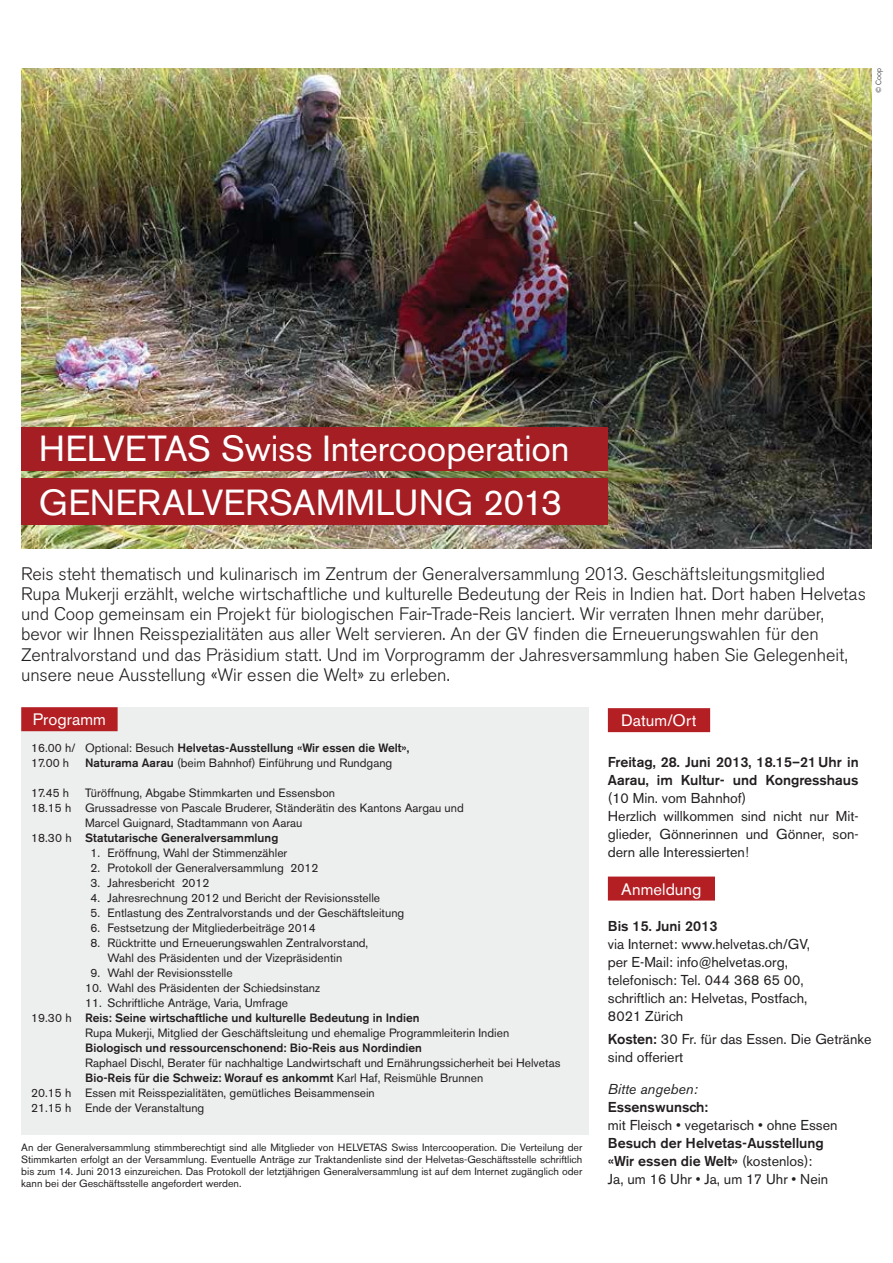
<style>
.page{position:relative;width:893px;height:1263px;background:#fff}
.page>*{position:absolute;margin:0;border:0;box-sizing:border-box;transform-origin:0 0}
.t1{font:36px/54px "Akzidenz Grotesk BE";color:#fff}
.t2{font:300 18px/20.2px "Akzidenz Grotesk BE";letter-spacing:-.005em;color:#231f20}
.t3{font:16.5px "Akzidenz Grotesk BE";letter-spacing:.005em;color:#fff}
.t4{font:14.25px/18px "Akzidenz Grotesk BE";color:#231f20}
.t5{font:500 14.25px/18px "Akzidenz Grotesk BE";color:#231f20}
.t6{font:italic 14.25px "Akzidenz Grotesk BE";color:#231f20}
.t7{font:12px/15px "Akzidenz Grotesk BE";color:#231f20}
.t8{font:500 12px/15px "Akzidenz Grotesk BE";color:#231f20}
.t9{font:10.5px/12px "Akzidenz Grotesk BE";color:#231f20;text-align:justify}
.t10{font:300 7.5px "Akzidenz Grotesk BE";color:#231f20}
.s1{font-weight:400}
.s2{font-weight:500}
</style>
<div class="page">
<img style="left:21px;top:68px;width:850px;height:481px">
<div style="left:608px;top:877px;width:107px;height:24px;background:#b41f24"></div>
<div style="left:608px;top:708px;width:102px;height:24px;background:#b41f24"></div>
<div style="left:21px;top:427px;width:587px;height:43px;background:#a41e24"></div>
<div style="left:21px;top:478px;width:587px;height:47px;background:#a41e24"></div>
<div style="left:21px;top:708px;width:568px;height:427px;background:#edeeee"></div>
<div style="left:21px;top:707px;width:97px;height:24px;background:#b41f24"></div>
<p class="t10" style="left:876px;top:93px;width:26px;rotate:-90deg">© Coop</p>
<h1 class="t1" style="left:39px;top:425px;width:532px">HELVETAS Swiss Intercooperation<br>GENERALVERSAMMLUNG 2013</h1>
<p class="t2" style="left:21px;top:565px;width:846px">Reis steht thematisch und kulinarisch im Zentrum der Generalversammlung 2013. Geschäftsleitungsmitglied Rupa Mukerji erzählt, welche wirtschaftliche und kulturelle Bedeutung der Reis in Indien hat. Dort haben Helvetas und Coop gemeinsam ein Projekt für biologischen Fair-Trade-Reis lanciert. Wir verraten Ihnen mehr darüber, bevor wir Ihnen Reisspezialitäten aus aller Welt servieren. An der GV finden die Erneuerungswahlen für den Zentralvorstand und das Präsidium statt. Und im Vorprogramm der Jahresversammlung haben Sie Gelegenheit, unsere neue Ausstellung «Wir essen die Welt» zu erleben.</p>
<h3 class="t3" style="left:33px;top:714px;width:75px">Programm</h3>
<p class="t8" style="left:31px;top:741px;width:380px"><span class="s1">16.00 h/ Optional: Besuch</span> Helvetas-Ausstellung «Wir essen die Welt»,<br><span class="s1">17.00 h</span></p>
<p class="t7" style="left:85px;top:757px;width:309px"><span class="s2">Naturama Aarau</span> (beim Bahnhof) Einführung und Rundgang</p>
<p class="t7" style="left:31px;top:787px;width:39px">17.45 h</p>
<p class="t7" style="left:85px;top:787px;width:251px">Türöffnung, Abgabe Stimmkarten und Essensbon</p>
<p class="t7" style="left:31px;top:802px;width:434px">18.15 h Grussadresse von Pascale Bruderer, Ständerätin des Kantons Aargau und</p>
<p class="t7" style="left:85px;top:817px;width:219px">Marcel Guignard, Stadtammann von Aarau</p>
<p class="t8" style="left:31px;top:831px;width:249px"><span class="s1">18.30 h</span> Statutarische Generalversammlung</p>
<p class="t7" style="left:90px;top:847px;width:198px">1. Eröffnung, Wahl der Stimmenzähler</p>
<p class="t7" style="left:90px;top:862px;width:229px">2. Protokoll der Generalversammlung 2012</p>
<p class="t7" style="left:90px;top:877px;width:121px">3. Jahresbericht 2012</p>
<p class="t7" style="left:90px;top:892px;width:291px">4. Jahresrechnung 2012 und Bericht der Revisionsstelle</p>
<p class="t7" style="left:90px;top:907px;width:315px">5. Entlastung des Zentralvorstands und der Geschäftsleitung</p>
<p class="t7" style="left:90px;top:922px;width:227px">6. Festsetzung der Mitgliederbeiträge 2014</p>
<p class="t7" style="left:108px;top:936px;width:262px;text-indent:-17px">8. Rücktritte und Erneuerungswahlen Zentralvorstand,<br>Wahl des Präsidenten und der Vizepräsidentin</p>
<p class="t7" style="left:90px;top:966px;width:144px">9. Wahl der Revisionsstelle</p>
<p class="t7" style="left:85px;top:981px;width:236px">10. Wahl des Präsidenten der Schiedsinstanz</p>
<p class="t7" style="left:85px;top:996px;width:204px">11. Schriftliche Anträge, Varia, Umfrage</p>
<p class="t8" style="left:31px;top:1011px;width:390px"><span class="s1">19.30 h</span> Reis: Seine wirtschaftliche und kulturelle Bedeutung in Indien</p>
<p class="t7" style="left:85px;top:1026px;width:426px">Rupa Mukerji, Mitglied der Geschäftsleitung und ehemalige Programmleiterin Indien</p>
<p class="t8" style="left:85px;top:1041px;width:338px">Biologisch und ressourcenschonend: Bio-Reis aus Nordindien</p>
<p class="t7" style="left:85px;top:1056px;width:477px">Raphael Dischl, Berater für nachhaltige Landwirtschaft und Ernährungssicherheit bei Helvetas</p>
<p class="t8" style="left:85px;top:1071px;width:400px">Bio-Reis für die Schweiz: Worauf es ankommt <span class="s1">Karl Haf, Reismühle Brunnen</span></p>
<p class="t7" style="left:31px;top:1086px;width:345px">20.15 h Essen mit Reisspezialitäten, gemütliches Beisammensein</p>
<p class="t7" style="left:31px;top:1101px;width:175px">21.15 h Ende der Veranstaltung</p>
<p class="t9" style="left:21px;top:1143px;width:563px">An der Generalversammlung stimmberechtigt sind alle Mitglieder von HELVETAS Swiss Intercooperation. Die Verteilung der Stimmkarten erfolgt an der Versammlung. Eventuelle Anträge zur Traktandenliste sind der Helvetas-Geschäftsstelle schriftlich bis zum 14. Juni 2013 einzureichen. Das Protokoll der letztjährigen Generalversammlung ist auf dem Internet zugänglich oder kann bei der Geschäftsstelle angefordert werden.</p>
<h3 class="t3" style="left:621px;top:714px;width:77px">Datum/Ort</h3>
<p class="t5" style="left:608px;top:754px;width:252px">Freitag, 28. Juni 2013, 18.15–21 Uhr in<br>Aarau, im Kultur- und Kongresshaus</p>
<p class="t4" style="left:608px;top:790px;width:252px">(10 Min. vom Bahnhof)<br>Herzlich willkommen sind nicht nur Mit&shy;glieder, Gönnerinnen und Gönner, son&shy;dern alle Interessierten!</p>
<h3 class="t3" style="left:621px;top:883px;width:82px">Anmeldung</h3>
<p class="t5" style="left:608px;top:918px;width:111px">Bis 15. Juni 2013</p>
<p class="t4" style="left:608px;top:936px;width:204px">via Internet: www.helvetas.ch/GV, per E-Mail: info@helvetas.org, telefonisch: Tel. 044 368 65 00, schriftlich an: Helvetas, Postfach,<br>8021 Zürich</p>
<p class="t4" style="left:608px;top:1032px;width:265px"><span class="s2">Kosten:</span> 30 Fr. für das Essen. Die Getränke sind offeriert</p>
<p class="t6" style="left:608px;top:1084px;width:91px">Bitte angeben:</p>
<p class="t5" style="left:608px;top:1099px;width:102px">Essenswunsch:</p>
<p class="t4" style="left:608px;top:1118px;width:231px">mit Fleisch • vegetarisch • ohne Essen</p>
<p class="t5" style="left:608px;top:1135px;width:222px">Besuch der Helvetas-Ausstellung «Wir essen die Welt» <span class="s1">(kostenlos):<br>Ja, um 16 Uhr • Ja, um 17 Uhr • Nein</span></p>
</div>
